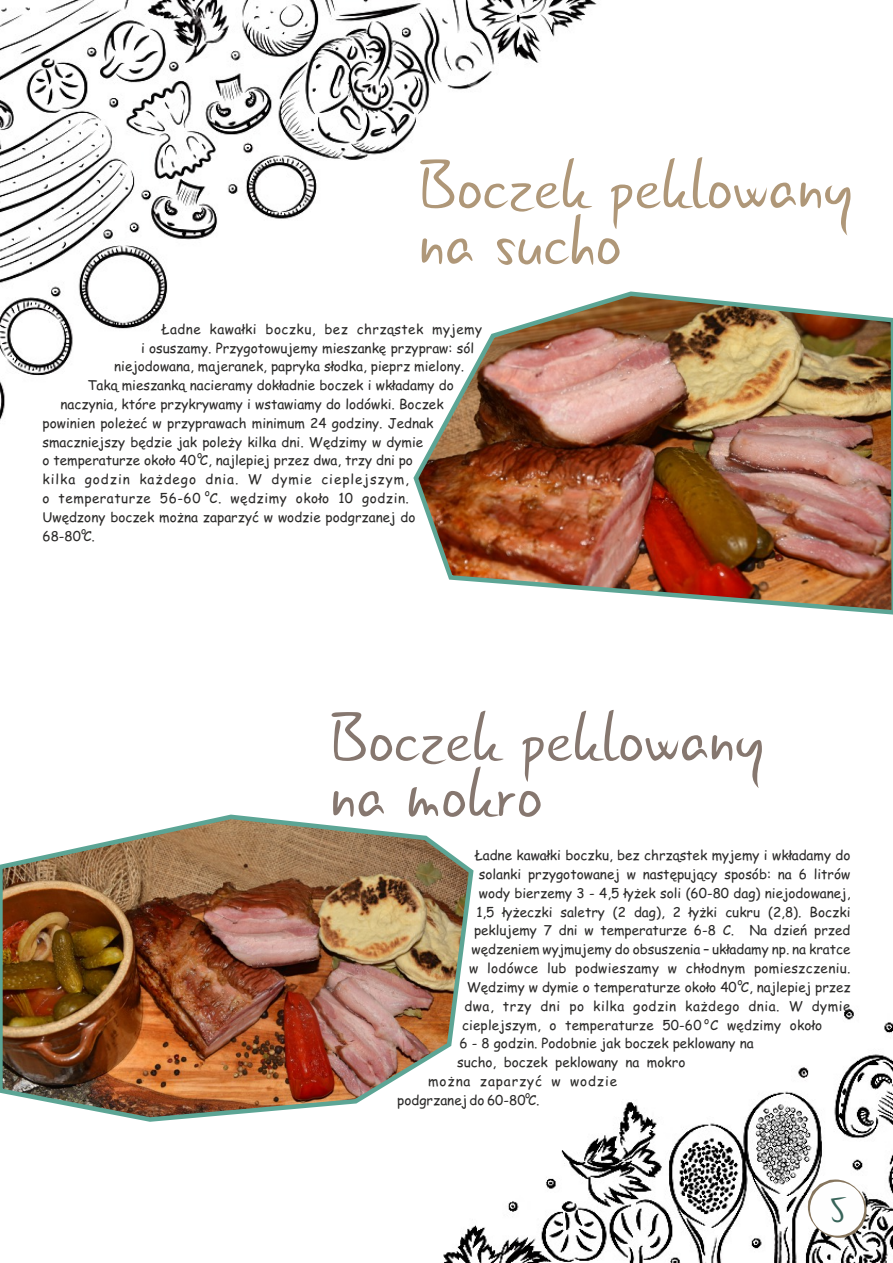
<style>
.page{position:relative;width:893px;height:1263px;background:#fff}
.page>*{position:absolute;margin:0;border:0;box-sizing:border-box;transform-origin:0 0}
.t1{font:72px/55.9px "Gunny Rewritten";color:#86776f}
.t2{font:72px/55.9px "Gunny Rewritten";color:#af9778}
.t3{font:36px "Gunny Rewritten";color:#386459}
.t4{font:13.5px "Comic Sans MS";color:#2b2a29}
.t5{font:13.5px "Comic Sans MS";letter-spacing:.04em;color:#2b2a29}
.t6{font:13.5px "Comic Sans MS";letter-spacing:.02em;color:#2b2a29}
.t7{font:13.5px "Comic Sans MS";letter-spacing:.07em;color:#2b2a29}
.t8{font:13.5px "Comic Sans MS";letter-spacing:.03em;color:#2b2a29}
.t9{font:13.5px "Comic Sans MS";letter-spacing:.065em;color:#2b2a29}
.t10{font:9.75px "Comic Sans MS";color:#2b2a29}
</style>
<div class="page">
<img style="left:0;top:0;width:597px;height:421px">
<img style="left:443px;top:1008px;width:450px;height:254px">
<div style="left:808px;top:1180px;width:58px;height:57px;border:3px solid #86755d;border-radius:50%"></div>
<div style="left:810px;top:1182px;width:54px;height:54px;background:#fefefe;border-radius:50%"></div>
<img style="left:411px;top:289px;width:482px;height:326px">
<img style="left:0;top:814px;width:476px;height:310px">
<h1 class="t2" style="left:419px;top:155px;width:435px">Boczek peklowany na sucho</h1>
<p class="t8" style="left:162px;top:323px;width:321px">Ładne kawałki boczku, bez chrząstek myjemy</p>
<p class="t4" style="left:141px;top:342px;width:335px">i osuszamy. Przygotowujemy mieszankę przypraw: sól</p>
<p class="t4" style="left:114px;top:360px;width:352px">niejodowana, majeranek, papryka słodka, pieprz mielony.</p>
<p class="t4" style="left:87px;top:379px;width:368px">Taką mieszanką nacieramy dokładnie boczek i wkładamy do</p>
<p class="t4" style="left:60px;top:398px;width:385px">naczynia, które przykrywamy i wstawiamy do lodówki. Boczek</p>
<p class="t4" style="left:43px;top:417px;width:392px">powinien poleżeć w przyprawach minimum 24 godziny. Jednak</p>
<p class="t4" style="left:43px;top:436px;width:382px">smaczniejszy będzie jak poleży kilka dni. Wędzimy w dymie</p>
<p class="t4" style="left:43px;top:455px;width:372px">o temperaturze około 40 C, najlepiej przez dwa, trzy dni po</p>
<p class="t7" style="left:43px;top:473px;width:368px">kilka godzin każdego dnia. W dymie cieplejszym,</p>
<p class="t5" style="left:42px;top:492px;width:368px">o temperaturze 56-60 C. wędzimy około 10 godzin.</p>
<p class="t4" style="left:42px;top:511px;width:375px">Uwędzony boczek można zaparzyć w wodzie podgrzanej do</p>
<p class="t4" style="left:42px;top:530px;width:54px">68-80 C.</p>
<p class="t10" style="left:197px;top:451px;width:7px">o</p>
<p class="t10" style="left:205px;top:488px;width:7px">o</p>
<p class="t10" style="left:81px;top:526px;width:7px">o</p>
<h1 class="t1" style="left:330px;top:708px;width:435px">Boczek peklowany na mokro</h1>
<p class="t4" style="left:475px;top:849px;width:377px">Ładne kawałki boczku, bez chrząstek myjemy i wkładamy do</p>
<p class="t4" style="left:479px;top:868px;width:373px">solanki przygotowanej w następujący sposób: na 6 litrów</p>
<p class="t4" style="left:479px;top:887px;width:373px">wody bierzemy 3 - 4,5 łyżek soli (60-80 dag) niejodowanej,</p>
<p class="t4" style="left:476px;top:906px;width:376px">1,5 łyżeczki saletry (2 dag), 2 łyżki cukru (2,8). Boczki</p>
<p class="t4" style="left:474px;top:925px;width:378px">peklujemy 7 dni w temperaturze 6-8 C. Na dzień przed</p>
<p class="t4" style="left:472px;top:943px;width:380px">wędzeniem wyjmujemy do obsuszenia – układamy np. na kratce</p>
<p class="t6" style="left:469px;top:962px;width:383px">w lodówce lub podwieszamy w chłodnym pomieszczeniu.</p>
<p class="t4" style="left:467px;top:981px;width:386px">Wędzimy w dymie o temperaturze około 40 C, najlepiej przez</p>
<p class="t5" style="left:464px;top:1000px;width:388px">dwa, trzy dni po kilka godzin każdego dnia. W dymie</p>
<p class="t4" style="left:462px;top:1019px;width:362px">cieplejszym, o temperaturze 50-60 C wędzimy około</p>
<p class="t4" style="left:460px;top:1037px;width:296px">6 - 8 godzin. Podobnie jak boczek peklowany na</p>
<p class="t4" style="left:457px;top:1056px;width:230px">sucho, boczek peklowany na mokro</p>
<p class="t9" style="left:428px;top:1075px;width:190px">można zaparzyć w wodzie</p>
<p class="t4" style="left:397px;top:1094px;width:144px">podgrzanej do 60-80 C.</p>
<p class="t10" style="left:737px;top:977px;width:7px">o</p>
<p class="t10" style="left:704px;top:1016px;width:7px">o</p>
<p class="t10" style="left:525px;top:1090px;width:7px">o</p>
<h2 class="t3" style="left:830px;top:1188px;width:17px">5</h2>
</div>
